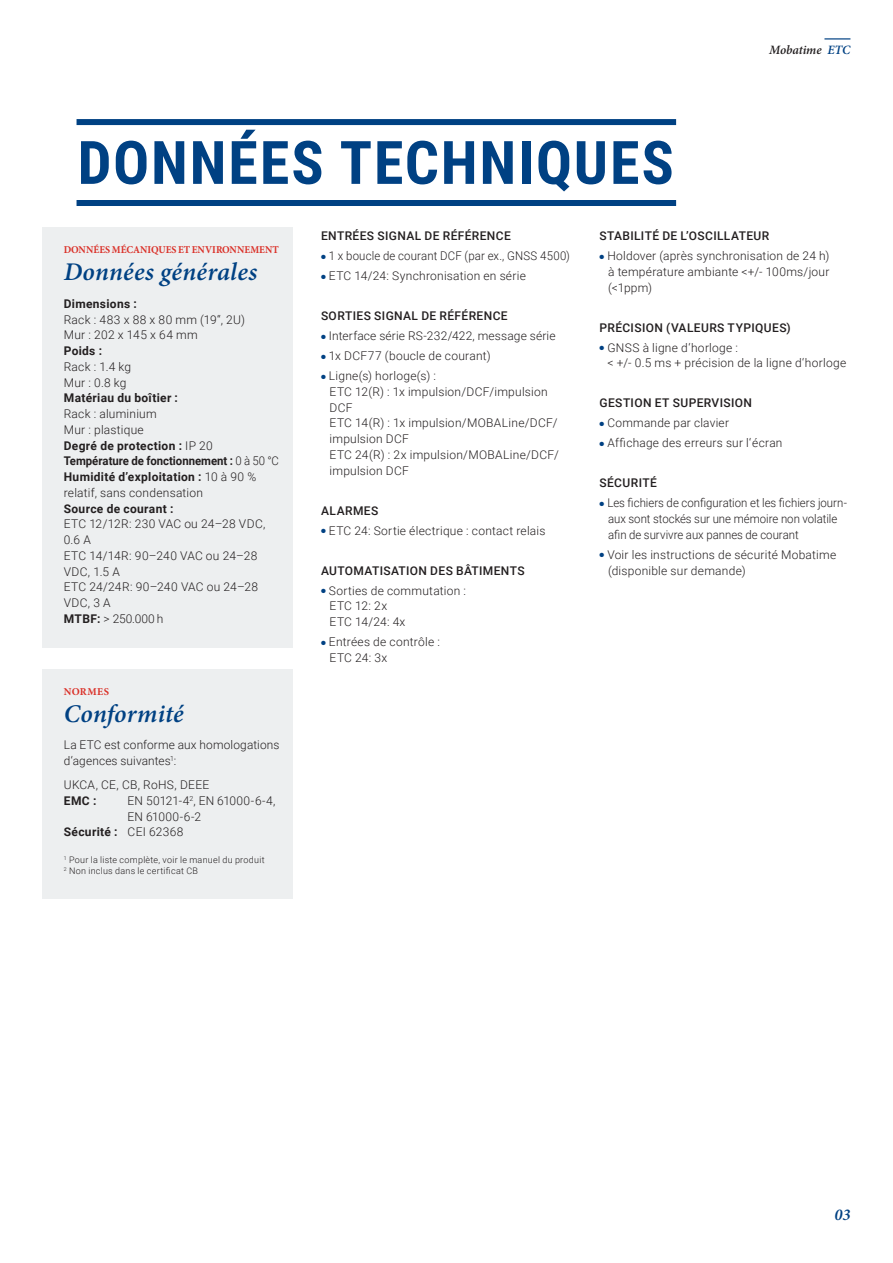
<style>
.page{position:relative;width:893px;height:1263px;background:#fff}
.page>*{position:absolute;margin:0;border:0;box-sizing:border-box;transform-origin:0 0}
.t1{font:700 60px "Roboto Condensed";letter-spacing:.03em;color:#004183}
.t2{font:italic 600 25.5px "Minion Pro";letter-spacing:.01em;color:#004183}
.t3{font:italic 600 16.5px "Minion Pro";color:#004183}
.t4{font:italic 600 12.75px "Minion Pro";letter-spacing:-.01em;color:#231f20}
.t5{font:300 12px/15.8px "Roboto";letter-spacing:.02em;color:#231f20}
.t6{font:500 12px "Roboto";letter-spacing:.03em;color:#231f20}
.t7{font:300 12px/15.8px "Roboto";color:#231f20;scale:.95 1}
.t8{font:700 12px/15.8px "Roboto";letter-spacing:.025em;color:#231f20}
.t9{font:300 12px "Roboto";letter-spacing:.02em;color:#231f20;scale:.95 1}
.t10{font:700 12px "Roboto";letter-spacing:-.005em;color:#231f20;scale:.95 1}
.t11{font:700 10.5px "Minion Pro";letter-spacing:.005em;color:#da3028;scale:.95 1}
.t12{font:700 10.5px "Minion Pro";letter-spacing:.005em;color:#da3028}
.t13{font:300 9px "Roboto";letter-spacing:.03em;color:#231f20}
.s1{color:#004183}
.s2{font-weight:700}
.s3{font-weight:300}
</style>
<div class="page">
<hr style="left:824px;top:38px;width:26px;height:2px;background:#004183">
<div style="left:77px;top:119px;width:599px;height:6px;background:#004183"></div>
<div style="left:77px;top:200px;width:599px;height:6px;background:#004183"></div>
<div style="left:43px;top:227px;width:250px;height:421px;background:#edeff0"></div>
<div style="left:43px;top:669px;width:250px;height:229px;background:#edeff0"></div>
<p class="t4" style="left:769px;top:41px;width:83px">Mobatime <span class="s1">ETC</span></p>
<p class="t1" style="left:78px;top:120px;width:598px">DONNÉES TECHNIQUES</p>
<p class="t6" style="left:600px;top:227px;width:171px">STABILITÉ DE L’OSCILLATEUR</p>
<p class="t5" style="left:608px;top:247px;width:223px;text-align:justify;text-indent:-9px"><span class="s1">●</span> Holdover (après synchronisation de 24 h) à température ambiante &lt;+/- 100ms/jour (&lt;1ppm)</p>
<p class="t6" style="left:600px;top:319px;width:193px">PRÉCISION (VALEURS TYPIQUES)</p>
<p class="t5" style="left:607px;top:339px;width:240px;text-indent:-8px"><span class="s1">●</span> GNSS à ligne d‘horloge :<br>&lt; +/- 0.5 ms + précision de la ligne d‘horloge</p>
<p class="t6" style="left:600px;top:395px;width:154px">GESTION ET SUPERVISION</p>
<p class="t5" style="left:600px;top:415px;width:131px"><span class="s1">●</span> Commande par clavier</p>
<p class="t5" style="left:600px;top:435px;width:184px"><span class="s1">●</span> Affichage des erreurs sur l‘écran</p>
<p class="t6" style="left:600px;top:475px;width:59px">SÉCURITÉ</p>
<p class="t7" style="left:608px;top:495px;width:253px;text-indent:-9px"><span class="s1">●</span> Les fichiers de configuration et les fichiers journ&shy;aux sont stockés sur une mémoire non volatile afin de survivre aux pannes de courant</p>
<p class="t5" style="left:608px;top:546px;width:230px;text-indent:-9px"><span class="s1">●</span> Voir les instructions de sécurité Mobatime (disponible sur demande)</p>
<p class="t6" style="left:321px;top:227px;width:191px">ENTRÉES SIGNAL DE RÉFÉRENCE</p>
<p class="t9" style="left:321px;top:247px;width:264px"><span class="s1">●</span> 1 x boucle de courant DCF (par ex., GNSS 4500)</p>
<p class="t5" style="left:321px;top:267px;width:206px"><span class="s1">●</span> ETC 14/24: Synchronisation en série</p>
<p class="t6" style="left:321px;top:307px;width:188px">SORTIES SIGNAL DE RÉFÉRENCE</p>
<p class="t5" style="left:321px;top:327px;width:236px"><span class="s1">●</span> Interface série RS-232/422, message série</p>
<p class="t5" style="left:321px;top:347px;width:171px"><span class="s1">●</span> 1x DCF77 (boucle de courant)</p>
<p class="t5" style="left:330px;top:367px;width:231px;text-indent:-9px"><span class="s1">●</span> Ligne(s) horloge(s) :<br>ETC 12(R) : 1x impulsion/DCF/impulsion<br>DCF<br>ETC 14(R) : 1x impulsion/MOBALine/DCF/ impulsion DCF<br>ETC 24(R) : 2x impulsion/MOBALine/DCF/ impulsion DCF</p>
<p class="t6" style="left:321px;top:502px;width:59px">ALARMES</p>
<p class="t5" style="left:321px;top:522px;width:226px"><span class="s1">●</span> ETC 24: Sortie électrique : contact relais</p>
<p class="t6" style="left:321px;top:562px;width:205px">AUTOMATISATION DES BÂTIMENTS</p>
<p class="t5" style="left:330px;top:582px;width:138px;text-indent:-9px"><span class="s1">●</span> Sorties de commutation :<br>ETC 12: 2x<br>ETC 14/24: 4x</p>
<p class="t5" style="left:330px;top:633px;width:112px;text-indent:-9px"><span class="s1">●</span> Entrées de contrôle :<br>ETC 24: 3x</p>
<p class="t11" style="left:64px;top:242px;width:228px">DONNÉES MÉCANIQUES ET ENVIRONNEMENT</p>
<p class="t2" style="left:64px;top:254px;width:195px">Données générales</p>
<p class="t5" style="left:64px;top:295px;width:183px"><span class="s2">Dimensions :<br></span>Rack : 483 x 88 x 80 mm (19“, 2U)</p>
<p class="t5" style="left:64px;top:327px;width:135px">Mur : 202 x 145 x 64 mm</p>
<p class="t5" style="left:64px;top:343px;width:69px"><span class="s2">Poids :<br></span>Rack : 1.4 kg</p>
<p class="t5" style="left:64px;top:374px;width:64px">Mur : 0.8 kg</p>
<p class="t8" style="left:64px;top:390px;width:116px">Matériau du boîtier :<br><span class="s3">Rack : aluminium</span></p>
<p class="t5" style="left:64px;top:421px;width:81px">Mur : plastique</p>
<p class="t8" style="left:64px;top:437px;width:151px">Degré de protection : <span class="s3">IP 20</span></p>
<p class="t10" style="left:64px;top:453px;width:228px">Température de fonctionnement : <span class="s3">0 à 50 °C</span></p>
<p class="t5" style="left:64px;top:469px;width:194px"><span class="s2">Humidité d’exploitation :</span> 10 à 90 % relatif, sans condensation</p>
<p class="t8" style="left:64px;top:500px;width:111px">Source de courant :</p>
<p class="t5" style="left:64px;top:516px;width:203px">ETC 12/12R: 230 VAC ou 24–28 VDC,<br>0.6 A</p>
<p class="t5" style="left:64px;top:547px;width:195px">ETC 14/14R: 90–240 VAC ou 24–28<br>VDC, 1.5 A</p>
<p class="t5" style="left:64px;top:579px;width:196px">ETC 24/24R: 90–240 VAC ou 24–28<br>VDC, 3 A</p>
<p class="t5" style="left:64px;top:610px;width:101px"><span class="s2">MTBF:</span> &gt; 250.000 h</p>
<p class="t12" style="left:64px;top:684px;width:47px">NORMES</p>
<p class="t2" style="left:64px;top:695px;width:121px">Conformité</p>
<p class="t5" style="left:64px;top:737px;width:217px">La ETC est conforme aux homologations d‘agences suivantes<sup>1</sup>:</p>
<p class="t5" style="left:64px;top:777px;width:147px">UKCA, CE, CB, RoHS, DEEE</p>
<p class="t8" style="left:64px;top:792px;width:34px">EMC :</p>
<p class="t5" style="left:128px;top:792px;width:149px">EN 50121-4<sup>2</sup>, EN 61000-6-4,<br>EN 61000-6-2</p>
<p class="t8" style="left:64px;top:824px;width:121px">Sécurité : <span class="s3">CEI 62368</span></p>
<p class="t13" style="left:64px;top:853px;width:202px"><sup>1</sup> Pour la liste complète, voir le manuel du produit</p>
<p class="t13" style="left:64px;top:864px;width:136px"><sup>2</sup> Non inclus dans le certificat CB</p>
<p class="t3" style="left:834px;top:1203px;width:18px">03</p>
</div>
